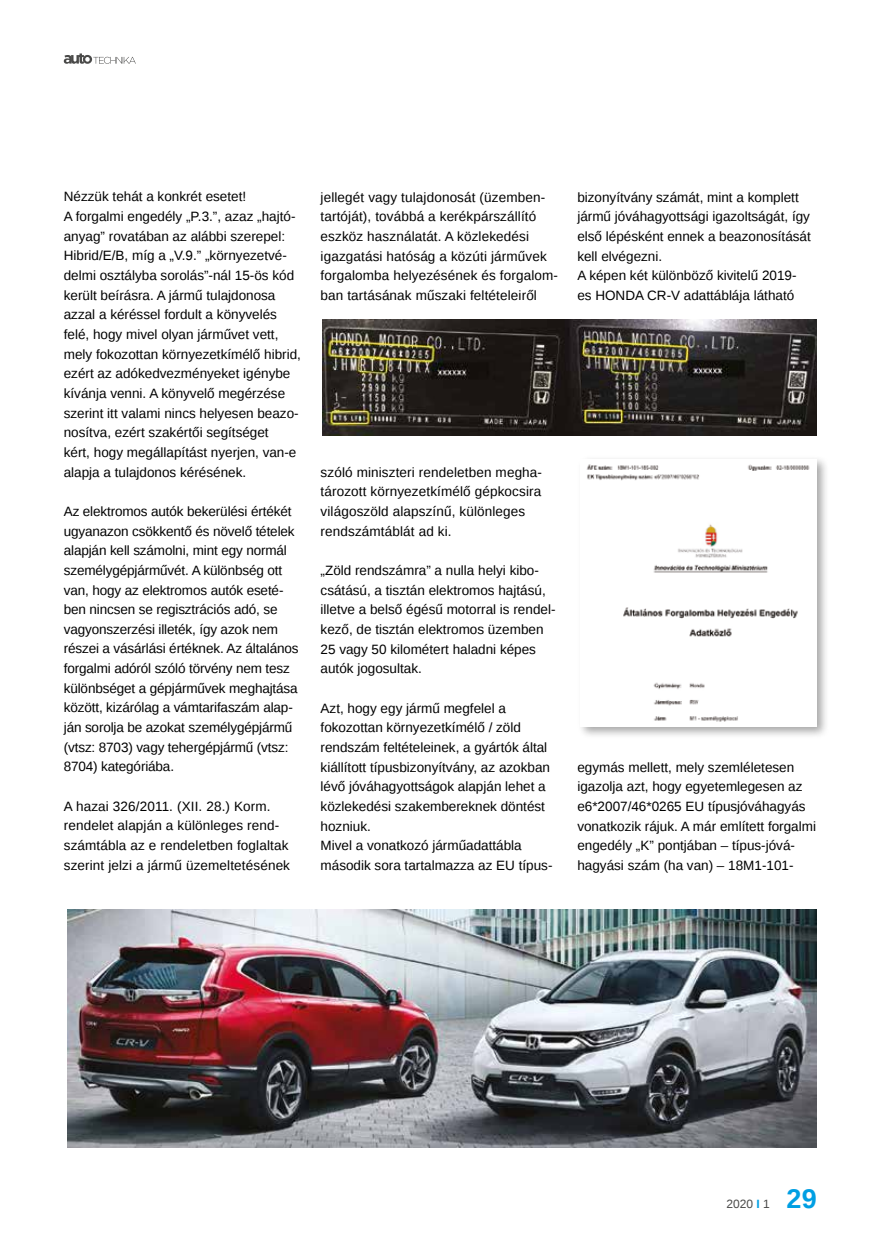
<style>
.page{position:relative;width:872px;height:1246px;background:#fff}
.page>*{position:absolute;margin:0;border:0;box-sizing:border-box;transform-origin:0 0}
.t1{font:700 27px "Liberation Sans";color:#009fe3}
.t2{font:13.5px/19.6px "Liberation Sans";color:#000}
.t3{font:12px "Liberation Sans";color:#4a4a49}
.s1{font-weight:700;color:#009fe3}
</style>
<div class="page">
<svg style="left:64px;top:53px;width:72px;height:11px"></svg>
<img style="left:68px;top:910px;width:748px;height:237px">
<img style="left:323px;top:319px;width:493px;height:116px">
<div style="left:577px;top:455px;width:252px;height:284px;background:#000;opacity:.35"></div>
<img style="left:581px;top:459px;width:235px;height:268px">
<p class="t2" style="left:64px;top:187px;width:239px">Nézzük tehát a konkrét esetet!<br>A forgalmi engedély „P.3.”, azaz „hajtó&shy;anyag” rovatában az alábbi szerepel:<br>Hibrid/E/B, míg a „V.9.” „környezetvé&shy;delmi osztályba sorolás”-nál 15-ös kód került beírásra. A jármű tulajdonosa azzal a kéréssel fordult a könyvelés felé, hogy mivel olyan járművet vett, mely fokozottan környezetkímélő hibrid, ezért az adókedvezményeket igénybe kívánja venni. A könyvelő megérzése szerint itt valami nincs helyesen beazo&shy;nosítva, ezért szakértői segítséget<br>kért, hogy megállapítást nyerjen, van-e alapja a tulajdonos kérésének.</p>
<p class="t2" style="left:64px;top:502px;width:236px">Az elektromos autók bekerülési értékét ugyanazon csökkentő és növelő tételek alapján kell számolni, mint egy normál személygépjárművét. A különbség ott van, hogy az elektromos autók eseté&shy;ben nincsen se regisztrációs adó, se vagyonszerzési illeték, így azok nem részei a vásárlási értéknek. Az általános forgalmi adóról szóló törvény nem tesz különbséget a gépjárművek meghajtása között, kizárólag a vámtarifaszám alap&shy;ján sorolja be azokat személygépjármű (vtsz: 8703) vagy tehergépjármű (vtsz:<br>8704) kategóriába.</p>
<p class="t2" style="left:64px;top:797px;width:228px">A hazai 326/2011. (XII. 28.) Korm. rendelet alapján a különleges rend&shy;számtábla az e rendeletben foglaltak szerint jelzi a jármű üzemeltetésének</p>
<p class="t2" style="left:320px;top:188px;width:239px">jellegét vagy tulajdonosát (üzemben&shy;tartóját), továbbá a kerékpárszállító eszköz használatát. A közlekedési igazgatási hatóság a közúti járművek forgalomba helyezésének és forgalom&shy;ban tartásának műszaki feltételeiről</p>
<p class="t2" style="left:577px;top:188px;width:235px">bizonyítvány számát, mint a komplett jármű jóváhagyottsági igazoltságát, így első lépésként ennek a beazonosítását kell elvégezni.<br>A képen két különböző kivitelű 2019- es HONDA CR-V adattáblája látható</p>
<p class="t2" style="left:320px;top:463px;width:223px">szóló miniszteri rendeletben megha&shy;tározott környezetkímélő gépkocsira világoszöld alapszínű, különleges rendszámtáblát ad ki.</p>
<p class="t2" style="left:320px;top:561px;width:236px">„Zöld rendszámra” a nulla helyi kibo&shy;csátású, a tisztán elektromos hajtású, illetve a belső égésű motorral is rendel&shy;kező, de tisztán elektromos üzemben 25 vagy 50 kilométert haladni képes autók jogosultak.</p>
<p class="t2" style="left:320px;top:699px;width:233px">Azt, hogy egy jármű megfelel a fokozottan környezetkímélő / zöld rendszám feltételeinek, a gyártók által kiállított típusbizonyítvány, az azokban lévő jóváhagyottságok alapján lehet a közlekedési szakembereknek döntést hozniuk.<br>Mivel a vonatkozó járműadattábla második sora tartalmazza az EU típus-</p>
<p class="t2" style="left:577px;top:758px;width:240px">egymás mellett, mely szemléletesen igazolja azt, hogy egyetemlegesen az e6*2007/46*0265 EU típusjóváhagyás vonatkozik rájuk. A már említett forgalmi engedély „K” pontjában – típus-jóvá&shy;hagyási szám (ha van) – 18M1-101-</p>
<p class="t3" style="left:726px;top:1197px;width:45px">2020 <span class="s1">I</span> 1</p>
<h1 class="t1" style="left:786px;top:1180px;width:32px">29</h1>
</div>
